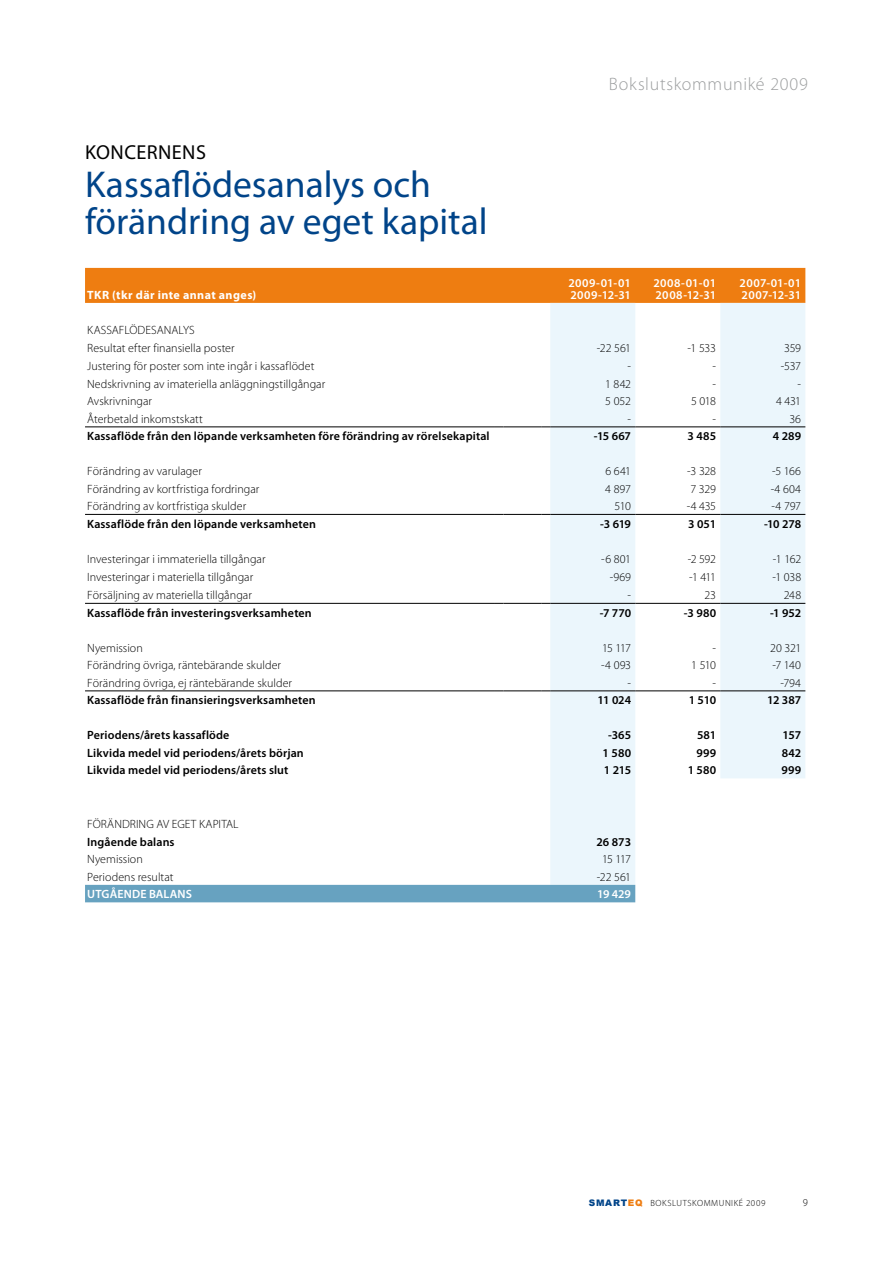
<style>
.page{position:relative;width:893px;height:1263px;background:#fff}
.page>*{position:absolute;margin:0;border:0;box-sizing:border-box;transform-origin:0 0}
.t1{font:37.5px/37.5px "Myriad Pro";color:#004489}
.t2{font:20.25px "Myriad Pro";letter-spacing:.02em;color:#000}
.t3{font:300 18px "Myriad Pro";letter-spacing:.035em;color:#9c9e9f}
.t4{font:300 12px/18.1px "Myriad Pro";letter-spacing:.005em;color:#000}
.t5{font:600 12px "Myriad Pro";letter-spacing:.01em;color:#000}
.t6{font:600 12px/11.2px "Myriad Pro";letter-spacing:.015em;color:#fff}
.t7{font:700 12px "Myriad Pro";letter-spacing:.035em;color:#fff}
.t8{font:600 12px "Myriad Pro";letter-spacing:.07em;color:#fff}
.t9{font:300 10.5px "Myriad Pro";color:#000}
.t10{font:300 9px "Myriad Pro";letter-spacing:.07em;color:#000}
.s1{font-family:"Arial";font-weight:900;color:#004489}
.s2{font-family:"Arial";font-weight:900;color:#ee7d11}
</style>
<div class="page">
<div style="left:85px;top:268px;width:720px;height:35px;background:#ee7d11"></div>
<svg style="left:550px;top:303px;width:255px;height:582px;fill:#ebf6fc"></svg>
<div style="left:85px;top:885px;width:550px;height:17px;background:#67a2c0"></div>
<hr style="left:85px;top:427px;width:410px;height:1px;background:#000">
<hr style="left:503px;top:427px;width:39px;height:1px;background:#000">
<hr style="left:550px;top:427px;width:85px;height:1px;background:#000">
<hr style="left:635px;top:427px;width:85px;height:1px;background:#000">
<hr style="left:720px;top:427px;width:85px;height:1px;background:#000">
<hr style="left:85px;top:514px;width:410px;height:1px;background:#000">
<hr style="left:503px;top:514px;width:39px;height:1px;background:#000">
<hr style="left:550px;top:514px;width:85px;height:1px;background:#000">
<hr style="left:635px;top:514px;width:85px;height:1px;background:#000">
<hr style="left:720px;top:514px;width:85px;height:1px;background:#000">
<hr style="left:85px;top:603px;width:410px;height:1px;background:#000">
<hr style="left:503px;top:603px;width:39px;height:1px;background:#000">
<hr style="left:550px;top:603px;width:85px;height:1px;background:#000">
<hr style="left:635px;top:603px;width:85px;height:1px;background:#000">
<hr style="left:720px;top:603px;width:85px;height:1px;background:#000">
<hr style="left:85px;top:691px;width:410px;height:1px;background:#000">
<hr style="left:503px;top:691px;width:39px;height:1px;background:#000">
<hr style="left:550px;top:691px;width:85px;height:1px;background:#000">
<hr style="left:635px;top:691px;width:85px;height:1px;background:#000">
<hr style="left:720px;top:691px;width:85px;height:1px;background:#000">
<h2 class="t2" style="left:85px;top:140px;width:120px">Koncernens</h2>
<h1 class="t1" style="left:85px;top:165px;width:404px">Kassaflödesanalys och förändring av eget kapital</h1>
<h3 class="t3" style="left:609px;top:73px;width:201px">Bokslutskommuniké 2009</h3>
<p class="t6" style="left:568px;top:277px;width:64px">2009-01-01<br>2009-12-31</p>
<p class="t6" style="left:653px;top:277px;width:64px">2008-01-01<br>2008-12-31</p>
<p class="t6" style="left:740px;top:277px;width:63px">2007-01-01</p>
<p class="t7" style="left:87px;top:287px;width:171px">TKR (tkr där inte annat anges)</p>
<p class="t6" style="left:742px;top:289px;width:61px">2007-12-31</p>
<p class="t4" style="left:87px;top:320px;width:149px">KASSAFLÖDESANALYS<br>Resultat efter finansiella poster</p>
<p class="t4" style="left:597px;top:339px;width:36px">-22 561</p>
<p class="t4" style="left:688px;top:339px;width:30px">-1 533</p>
<p class="t4" style="left:784px;top:339px;width:18px">359</p>
<p class="t4" style="left:87px;top:357px;width:229px">Justering för poster som inte ingår i kassaflödet</p>
<p class="t4" style="left:627px;top:357px;width:5px">-</p>
<p class="t4" style="left:712px;top:357px;width:5px">-</p>
<p class="t4" style="left:781px;top:357px;width:22px">-537</p>
<p class="t4" style="left:87px;top:374px;width:240px">Nedskrivning av imateriella anläggningstillgångar</p>
<p class="t4" style="left:605px;top:374px;width:28px">1 842</p>
<p class="t4" style="left:712px;top:374px;width:5px">-</p>
<p class="t4" style="left:797px;top:374px;width:5px">-</p>
<p class="t4" style="left:87px;top:392px;width:66px">Avskrivningar</p>
<p class="t4" style="left:605px;top:392px;width:27px">5 052</p>
<p class="t4" style="left:691px;top:392px;width:26px">5 018</p>
<p class="t4" style="left:776px;top:392px;width:27px">4 431</p>
<p class="t4" style="left:87px;top:409px;width:117px">Återbetald inkomstskatt</p>
<p class="t4" style="left:627px;top:409px;width:5px">-</p>
<p class="t4" style="left:712px;top:409px;width:5px">-</p>
<p class="t4" style="left:789px;top:409px;width:13px">36</p>
<p class="t5" style="left:87px;top:428px;width:404px">Kassaflöde från den löpande verksamheten före förändring av rörelsekapital</p>
<p class="t5" style="left:594px;top:428px;width:39px">-15 667</p>
<p class="t5" style="left:688px;top:428px;width:30px">3 485</p>
<p class="t5" style="left:773px;top:428px;width:30px">4 289</p>
<p class="t4" style="left:87px;top:462px;width:116px">Förändring av varulager</p>
<p class="t4" style="left:605px;top:462px;width:27px">6 641</p>
<p class="t4" style="left:687px;top:462px;width:30px">-3 328</p>
<p class="t4" style="left:772px;top:462px;width:31px">-5 166</p>
<p class="t4" style="left:87px;top:479px;width:174px">Förändring av kortfristiga fordringar</p>
<p class="t4" style="left:605px;top:479px;width:27px">4 897</p>
<p class="t4" style="left:690px;top:479px;width:27px">7 329</p>
<p class="t4" style="left:771px;top:479px;width:32px">-4 604</p>
<p class="t4" style="left:87px;top:497px;width:161px">Förändring av kortfristiga skulder</p>
<p class="t4" style="left:615px;top:497px;width:18px">510</p>
<p class="t4" style="left:687px;top:497px;width:31px">-4 435</p>
<p class="t4" style="left:772px;top:497px;width:31px">-4 797</p>
<p class="t5" style="left:87px;top:516px;width:230px">Kassaflöde från den löpande verksamheten</p>
<p class="t5" style="left:600px;top:516px;width:32px">-3 619</p>
<p class="t5" style="left:688px;top:516px;width:29px">3 051</p>
<p class="t5" style="left:764px;top:516px;width:39px">-10 278</p>
<p class="t4" style="left:87px;top:549px;width:180px">Investeringar i immateriella tillgångar</p>
<p class="t4" style="left:601px;top:549px;width:31px">-6 801</p>
<p class="t4" style="left:688px;top:549px;width:30px">-2 592</p>
<p class="t4" style="left:773px;top:549px;width:30px">-1 162</p>
<p class="t4" style="left:87px;top:568px;width:168px">Investeringar i materiella tillgångar</p>
<p class="t4" style="left:610px;top:568px;width:23px">-969</p>
<p class="t4" style="left:689px;top:568px;width:29px">-1 411</p>
<p class="t4" style="left:772px;top:568px;width:30px">-1 038</p>
<p class="t4" style="left:87px;top:586px;width:166px">Försäljning av materiella tillgångar</p>
<p class="t4" style="left:627px;top:586px;width:5px">-</p>
<p class="t4" style="left:704px;top:586px;width:13px">23</p>
<p class="t4" style="left:784px;top:586px;width:19px">248</p>
<p class="t5" style="left:87px;top:605px;width:226px">Kassaflöde från investeringsverksamheten</p>
<p class="t5" style="left:600px;top:605px;width:33px">-7 770</p>
<p class="t5" style="left:684px;top:605px;width:34px">-3 980</p>
<p class="t5" style="left:770px;top:605px;width:33px">-1 952</p>
<p class="t4" style="left:87px;top:638px;width:57px">Nyemission</p>
<p class="t4" style="left:602px;top:638px;width:31px">15 117</p>
<p class="t4" style="left:713px;top:638px;width:5px">-</p>
<p class="t4" style="left:770px;top:638px;width:32px">20 321</p>
<p class="t4" style="left:87px;top:656px;width:195px">Förändring övriga, räntebärande skulder</p>
<p class="t4" style="left:601px;top:656px;width:31px">-4 093</p>
<p class="t4" style="left:691px;top:656px;width:26px">1 510</p>
<p class="t4" style="left:772px;top:656px;width:30px">-7 140</p>
<p class="t4" style="left:87px;top:673px;width:206px">Förändring övriga, ej räntebärande skulder</p>
<p class="t4" style="left:627px;top:673px;width:5px">-</p>
<p class="t4" style="left:713px;top:673px;width:5px">-</p>
<p class="t4" style="left:780px;top:673px;width:22px">-794</p>
<p class="t5" style="left:87px;top:692px;width:230px">Kassaflöde från finansieringsverksamheten</p>
<p class="t5" style="left:598px;top:692px;width:35px">11 024</p>
<p class="t5" style="left:689px;top:692px;width:29px">1 510</p>
<p class="t5" style="left:767px;top:692px;width:35px">12 387</p>
<p class="t5" style="left:87px;top:727px;width:144px">Periodens/årets kassaflöde</p>
<p class="t5" style="left:608px;top:727px;width:24px">-365</p>
<p class="t5" style="left:697px;top:727px;width:21px">581</p>
<p class="t5" style="left:783px;top:727px;width:20px">157</p>
<p class="t5" style="left:87px;top:745px;width:218px">Likvida medel vid periodens/årets början</p>
<p class="t5" style="left:603px;top:745px;width:30px">1 580</p>
<p class="t5" style="left:696px;top:745px;width:21px">999</p>
<p class="t5" style="left:782px;top:745px;width:21px">842</p>
<p class="t5" style="left:87px;top:762px;width:203px">Likvida medel vid periodens/årets slut</p>
<p class="t5" style="left:604px;top:762px;width:29px">1 215</p>
<p class="t5" style="left:688px;top:762px;width:30px">1 580</p>
<p class="t5" style="left:781px;top:762px;width:21px">999</p>
<p class="t4" style="left:87px;top:815px;width:153px">FÖRÄN DRING AV EGET KAPITAL</p>
<p class="t5" style="left:87px;top:834px;width:89px">Ingående balans</p>
<p class="t5" style="left:596px;top:834px;width:36px">26 873</p>
<p class="t4" style="left:87px;top:850px;width:57px">Nyemission</p>
<p class="t4" style="left:602px;top:850px;width:31px">15 117</p>
<p class="t4" style="left:87px;top:867px;width:88px">Periodens resultat</p>
<p class="t4" style="left:597px;top:867px;width:36px">-22 561</p>
<p class="t8" style="left:87px;top:886px;width:105px">Utgående balans</p>
<p class="t6" style="left:597px;top:888px;width:35px">19 429</p>
<p class="t10" style="left:589px;top:1197px;width:73px"><span class="s1">SMART</span><span class="s2">EQ</span> Bokslutsko</p>
<p class="t10" style="left:704px;top:1197px;width:63px">mmu niké 2009</p>
<p class="t9" style="left:803px;top:1196px;width:7px">9</p>
</div>
